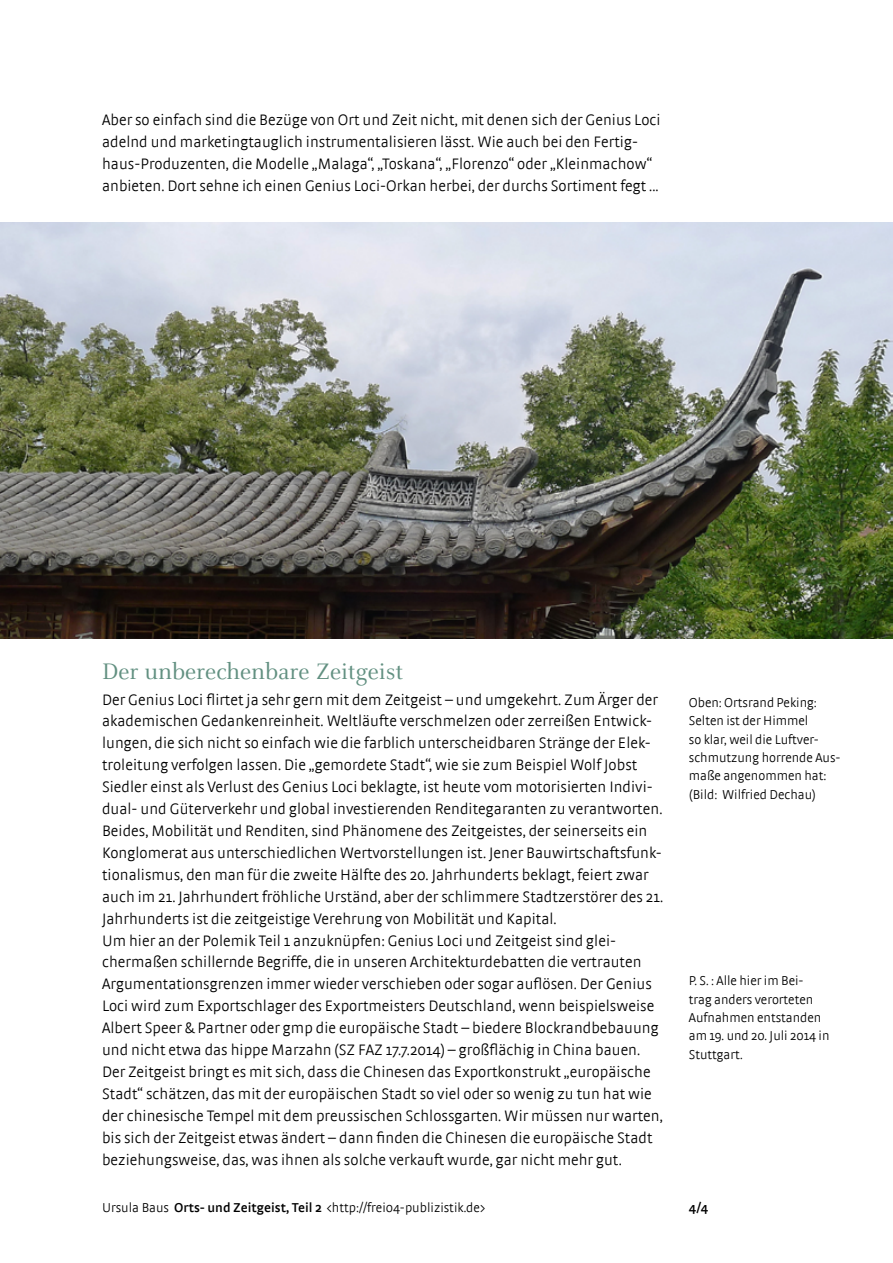
<style>
.page{position:relative;width:893px;height:1263px;background:#fff}
.page>*{position:absolute;margin:0;border:0;box-sizing:border-box;transform-origin:0 0}
.t1{font:24.75px "Celeste";color:#629081}
.t2{font:300 15.9px/21.9px "Strada";letter-spacing:.005em;color:#000}
.t3{font:300 13.5px/18.3px "Strada";color:#000}
.t4{font:600 13.5px "Strada";color:#000}
.s1{font-weight:600}
</style>
<div class="page">
<img style="left:0;top:223px;width:893px;height:416px">
<p class="t2" style="left:102px;top:109px;width:560px">Aber so einfach sind die Bezüge von Ort und Zeit nicht, mit denen sich der Genius Loci adelnd und marketingtauglich instrumentalisieren lässt. Wie auch bei den Fertig&shy;haus-Produzenten, die Modelle „Malaga“, „Toskana“, „Florenzo“ oder „Kleinmachow“ anbieten. Dort sehne ich einen Genius Loci-Orkan herbei, der durchs Sortiment fegt ...</p>
<h1 class="t1" style="left:102px;top:658px;width:303px">Der unberechenbare Zeitgeist</h1>
<p class="t2" style="left:102px;top:688px;width:563px">Der Genius Loci flirtet ja sehr gern mit dem Zeitgeist – und umgekehrt. Zum Ärger der akademischen Gedankenreinheit. Weltläufte verschmelzen oder zerreißen Entwick&shy;lungen, die sich nicht so einfach wie die farblich unterscheidbaren Stränge der Elek&shy;troleitung verfolgen lassen. Die „gemordete Stadt“, wie sie zum Beispiel Wolf Jobst Siedler einst als Verlust des Genius Loci beklagte, ist heute vom motorisierten Indivi&shy;dual- und Güterverkehr und global investierenden Renditegaranten zu verantworten.<br>Beides, Mobilität und Renditen, sind Phänomene des Zeitgeistes, der seinerseits ein Konglomerat aus unterschiedlichen Wertvorstellungen ist. Jener Bauwirtschaftsfunk&shy;tionalismus, den man für die zweite Hälfte des 20. Jahrhunderts beklagt, feiert zwar auch im 21. Jahrhundert fröhliche Urständ, aber der schlimmere Stadtzerstörer des 21.<br>Jahrhunderts ist die zeitgeistige Verehrung von Mobilität und Kapital.<br>Um hier an der Polemik Teil 1 anzuknüpfen: Genius Loci und Zeitgeist sind glei&shy;chermaßen schillernde Begriffe, die in unseren Architekturdebatten die vertrauten Argumentationsgrenzen immer wieder verschieben oder sogar auflösen. Der Genius Loci wird zum Exportschlager des Exportmeisters Deutschland, wenn beispielsweise Albert Speer &amp; Partner oder gmp die europäische Stadt – biedere Blockrandbebauung und nicht etwa das hippe Marzahn (SZ FAZ 17.7.2014) – großflächig in China bauen.<br>Der Zeitgeist bringt es mit sich, dass die Chinesen das Exportkonstrukt „europäische Stadt“ schätzen, das mit der europäischen Stadt so viel oder so wenig zu tun hat wie der chinesische Tempel mit dem preussischen Schlossgarten. Wir müssen nur warten, bis sich der Zeitgeist etwas ändert – dann finden die Chinesen die europäische Stadt beziehungsweise, das, was ihnen als solche verkauft wurde, gar nicht mehr gut.</p>
<p class="t3" style="left:689px;top:693px;width:153px">Oben: Ortsrand Peking:<br>Selten ist der Himmel<br>so klar, weil die Luftver&shy;schmutzung horrende Aus&shy;maße angenommen hat: (Bild: Wilfried Dechau)</p>
<p class="t3" style="left:689px;top:972px;width:142px">P. S. : Alle hier im Bei&shy;trag anders verorteten<br>Aufnahmen entstanden am 19. und 20. Juli 2014 in<br>Stuttgart.</p>
<p class="t3" style="left:102px;top:1198px;width:384px">Ursula Baus <span class="s1">Orts- und Zeitgeist, Teil 2</span> &lt;http://frei04-publizistik.de&gt;</p>
<p class="t4" style="left:689px;top:1199px;width:21px">4/4</p>
</div>
